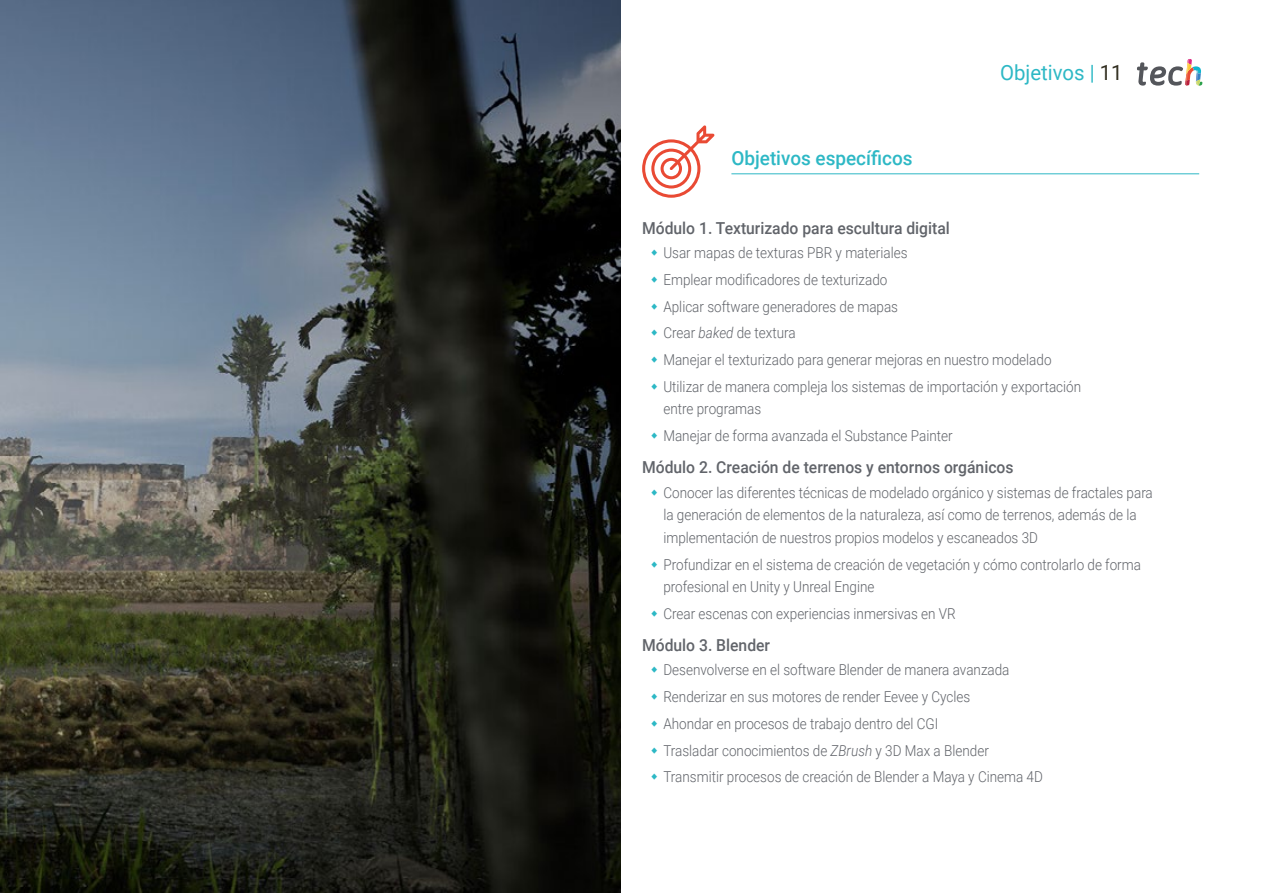
<style>
.page{position:relative;width:1263px;height:893px;background:#fff}
.page>*{position:absolute;margin:0;border:0;box-sizing:border-box;transform-origin:0 0}
.t1{font:21px "Roboto";color:#2db8c5}
.t2{font:500 19.5px "Roboto";color:#2db8c5}
.t3{font:500 16.5px "Roboto";color:#61646a;scale:.95 1}
.t4{font:300 15px/26.7px "Roboto";color:#61646a;scale:.9 1}
.s1{color:#312e20}
.s2{font-style:italic}
</style>
<div class="page">
<svg style="left:1137px;top:59px;width:65px;height:27px"></svg>
<hr style="left:731px;top:173px;width:468px;height:1px;background:#2db8c5">
<svg style="left:642px;top:125px;width:72px;height:73px"></svg>
<img style="left:0;top:0;width:621px;height:893px">
<h2 class="t2" style="left:731px;top:144px;width:183px">Objetivos específicos</h2>
<h1 class="t1" style="left:1000px;top:57px;width:124px">Objetivos | <span class="s1">11</span></h1>
<p class="t3" style="left:642px;top:216px;width:325px">Módulo 1. Texturizado para escultura digital</p>
<p class="t4" style="left:663px;top:239px;width:466px">Usar mapas de texturas PBR y materiales<br>Emplear modificadores de texturizado<br>Aplicar software generadores de mapas<br>Crear <span class="s2">baked</span> de textura<br>Manejar el texturizado para generar mejoras en nuestro modelado Utilizar de manera compleja los sistemas de importación y exportación</p>
<p class="t4" style="left:663px;top:395px;width:323px">entre programas<br>Manejar de forma avanzada el Substance Painter</p>
<p class="t3" style="left:642px;top:456px;width:392px">Módulo 2. Creación de terrenos y entornos orgánicos</p>
<p class="t4" style="left:663px;top:481px;width:545px;line-height:22.5px">Conocer las diferentes técnicas de modelado orgánico y sistemas de fractales para la generación de elementos de la naturaleza, así como de terrenos, además de la implementación de nuestros propios modelos y escaneados 3D</p>
<p class="t4" style="left:663px;top:552px;width:532px;line-height:22.5px">Profundizar en el sistema de creación de vegetación y cómo controlarlo de forma profesional en Unity y Unreal Engine</p>
<p class="t4" style="left:663px;top:600px;width:326px">Crear escenas con experiencias inmersivas en VR</p>
<p class="t3" style="left:642px;top:633px;width:136px">Módulo 3. Blender</p>
<p class="t4" style="left:663px;top:656px;width:423px">Desenvolverse en el software Blender de manera avanzada Renderizar en sus motores de render Eevee y Cycles<br>Ahondar en procesos de trabajo dentro del CGI<br>Trasladar conocimientos de <span class="s2">ZBrush</span> y 3D Max a Blender Transmitir procesos de creación de Blender a Maya y Cinema 4D</p>
</div>
